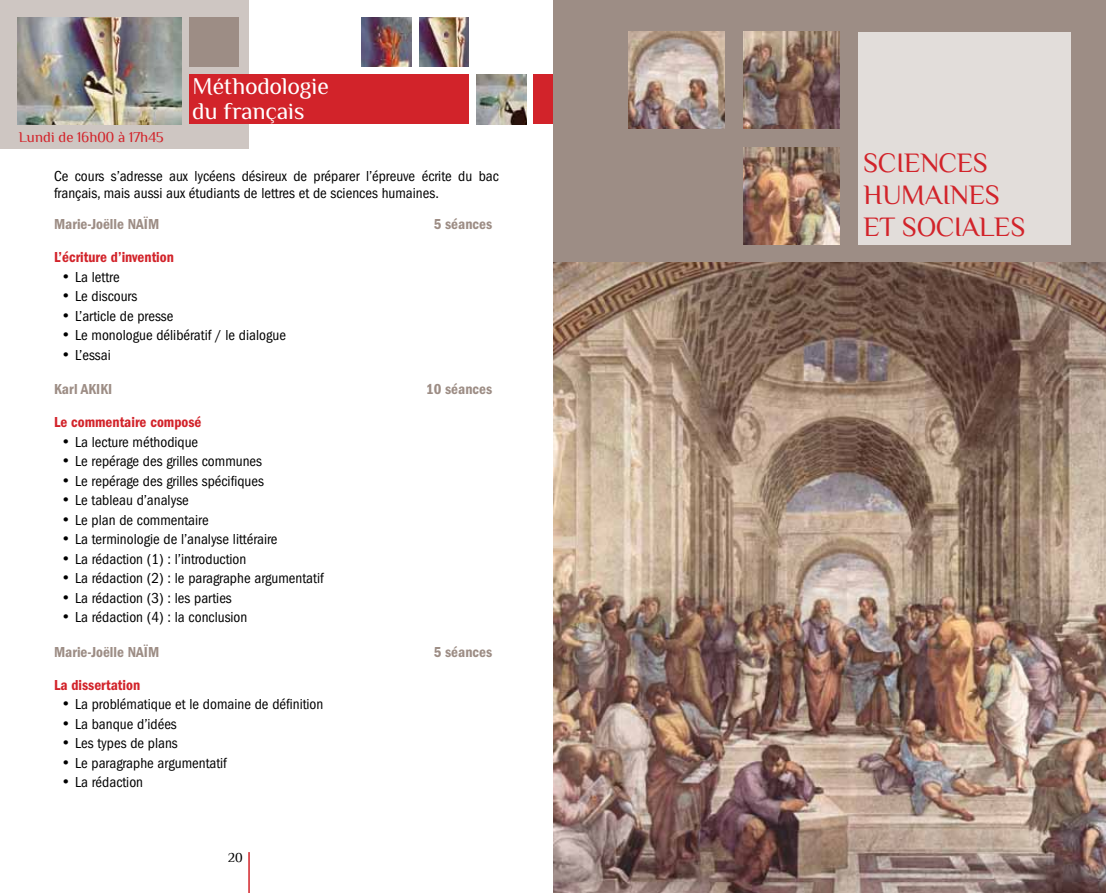
<style>
.page{position:relative;width:1106px;height:893px;background:#fff}
.page>*{position:absolute;margin:0;border:0;box-sizing:border-box;transform-origin:0 0}
.t1{font:27.9px/32.2px "Philosopher";letter-spacing:.005em;color:#d2232a}
.t2{font:24px/25.5px "Philosopher";color:#fff}
.t3{font:condensed 15px/16.5px "Franklin Gothic";color:#000}
.t4{font:600 condensed 15px "Franklin Gothic";color:#9d8d85}
.t5{font:600 condensed 15px "Franklin Gothic";color:#d2232a}
.t6{font:15px "Philosopher";color:#d2232a}
.t7{font:13.5px "Philosopher";color:#000}
</style>
<div class="page">
<div style="left:0;top:0;width:249px;height:149px;background:#cec6c2"></div>
<div style="left:189px;top:74px;width:280px;height:50px;background:#d2232a"></div>
<div style="left:534px;top:74px;width:19px;height:50px;background:#d2232a"></div>
<hr style="left:248px;top:852px;width:2px;height:41px;background:#d2232a">
<div style="left:553px;top:0;width:553px;height:298px;background:#9d8d85"></div>
<div style="left:858px;top:32px;width:212px;height:212px;background:#e2ddda"></div>
<img style="left:476px;top:74px;width:50px;height:50px">
<img style="left:419px;top:17px;width:50px;height:50px">
<img style="left:361px;top:17px;width:50px;height:50px">
<img style="left:743px;top:148px;width:96px;height:96px">
<img style="left:743px;top:32px;width:96px;height:96px">
<img style="left:628px;top:32px;width:97px;height:96px">
<div style="left:189px;top:17px;width:50px;height:50px;background:#9d8d85"></div>
<img style="left:18px;top:17px;width:164px;height:107px">
<img style="left:553px;top:263px;width:553px;height:630px">
<p class="t6" style="left:19px;top:129px;width:146px">LUNDI DE 16H00 À 17H45</p>
<h2 class="t2" style="left:192px;top:73px;width:138px">MÉTHODOLOGIE<br>DU FRANÇAIS</h2>
<p class="t3" style="left:54px;top:168px;width:446px">Ce cours s’adresse aux lycéens désireux de préparer l’épreuve écrite du bac français, mais aussi aux étudiants de lettres et de sciences humaines.</p>
<p class="t4" style="left:54px;top:216px;width:107px">Marie-Joëlle NAÏM</p>
<p class="t4" style="left:433px;top:216px;width:60px">5 séances</p>
<p class="t5" style="left:54px;top:249px;width:121px">L’écriture d’invention</p>
<p class="t3" style="left:63px;top:269px;width:59px">• La lettre</p>
<p class="t3" style="left:63px;top:288px;width:76px">• Le discours</p>
<p class="t3" style="left:63px;top:308px;width:112px">• L’article de presse</p>
<p class="t3" style="left:63px;top:327px;width:225px">• Le monologue délibératif / le dialogue</p>
<p class="t3" style="left:63px;top:347px;width:50px">• L’essai</p>
<p class="t4" style="left:54px;top:381px;width:60px">Karl AKIKI</p>
<p class="t4" style="left:426px;top:381px;width:68px">10 séances</p>
<p class="t5" style="left:54px;top:414px;width:149px">Le commentaire composé</p>
<p class="t3" style="left:63px;top:434px;width:137px">• La lecture méthodique</p>
<p class="t3" style="left:63px;top:453px;width:201px">• Le repérage des grilles communes</p>
<p class="t3" style="left:63px;top:473px;width:203px">• Le repérage des grilles spécifiques</p>
<p class="t3" style="left:63px;top:492px;width:128px">• Le tableau d’analyse</p>
<p class="t3" style="left:63px;top:512px;width:148px">• Le plan de commentaire</p>
<p class="t3" style="left:63px;top:531px;width:217px">• La terminologie de l’analyse littéraire</p>
<p class="t3" style="left:63px;top:551px;width:185px">• La rédaction (1) : l’introduction</p>
<p class="t3" style="left:63px;top:570px;width:263px">• La rédaction (2) : le paragraphe argumentatif</p>
<p class="t3" style="left:63px;top:590px;width:171px">• La rédaction (3) : les parties</p>
<p class="t3" style="left:63px;top:609px;width:186px">• La rédaction (4) : la conclusion</p>
<p class="t4" style="left:54px;top:643px;width:107px">Marie-Joëlle NAÏM</p>
<p class="t4" style="left:433px;top:643px;width:60px">5 séances</p>
<p class="t5" style="left:54px;top:676px;width:88px">La dissertation</p>
<p class="t3" style="left:63px;top:696px;width:262px">• La problématique et le domaine de définition</p>
<p class="t3" style="left:63px;top:716px;width:116px">• La banque d’idées</p>
<p class="t3" style="left:63px;top:735px;width:117px">• Les types de plans</p>
<p class="t3" style="left:63px;top:755px;width:166px">• Le paragraphe argumentatif</p>
<p class="t3" style="left:63px;top:774px;width:82px">• La rédaction</p>
<p class="t7" style="left:228px;top:850px;width:16px">20</p>
<h1 class="t1" style="left:863px;top:147px;width:123px">SCIENCES<br>HUMAIN</h1>
<h1 class="t1" style="left:968px;top:179px;width:30px">ES</h1>
<h1 class="t1" style="left:863px;top:211px;width:55px">ET SOCIAL</h1>
<h1 class="t1" style="left:994px;top:211px;width:30px">ES</h1>
</div>
